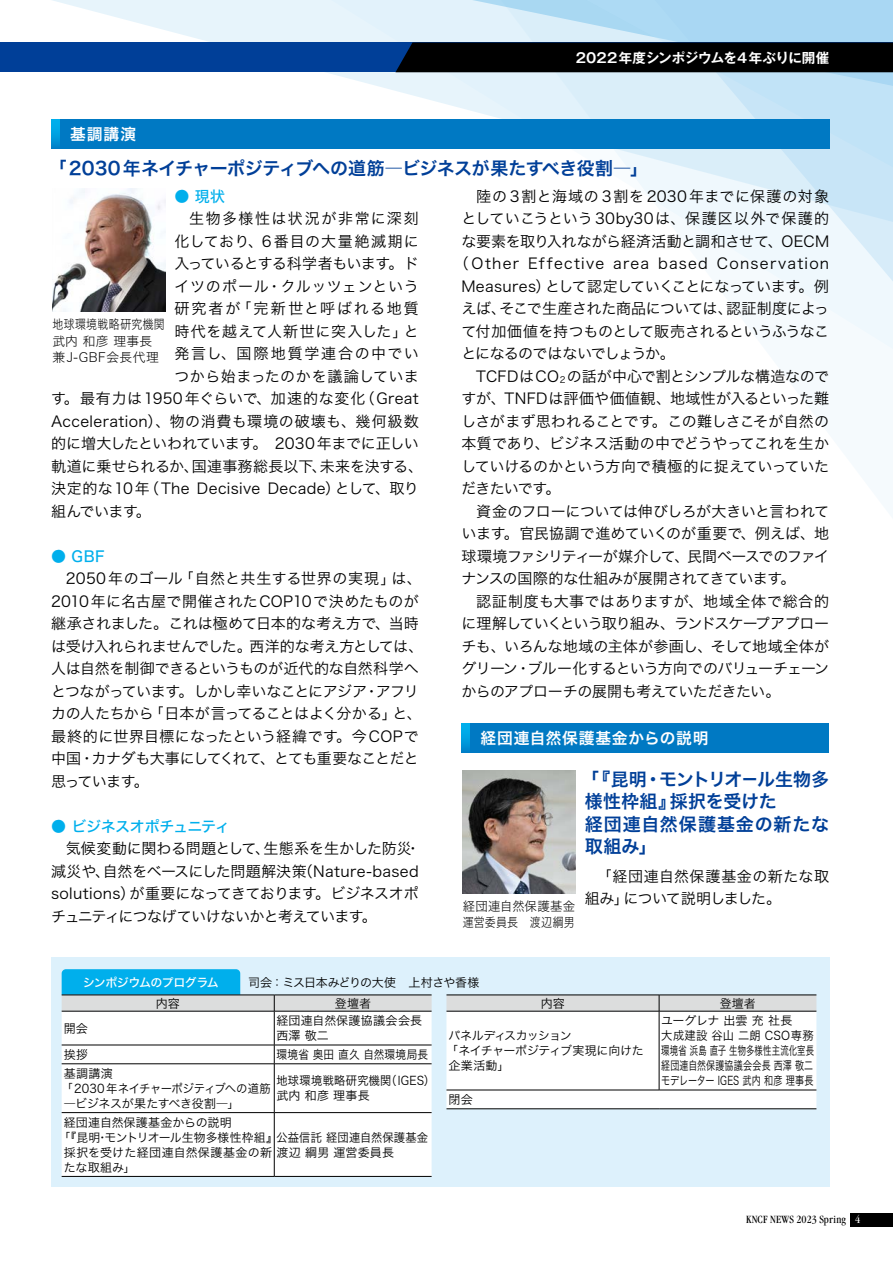
<style>
.page{position:relative;width:893px;height:1263px;background:#fff}
.page>*{position:absolute;margin:0;border:0;box-sizing:border-box;transform-origin:0 0}
.t1{font:18px/22.5px "Hira Kaku Std W6";letter-spacing:.02em;color:#003f98}
.t2{font:18px "Hira Kaku Std W6";letter-spacing:-.025em;color:#003f98}
.t3{font:15.75px "Hira Kaku Std W6";letter-spacing:.05em;color:#fff}
.t4{font:15px/22.5px "Hira Kaku Std W3";letter-spacing:-.005em;color:#000}
.t5{font:15px "Hira Kaku Std W3";letter-spacing:.025em;color:#000}
.t6{font:15px "Hira Kaku Std W3";letter-spacing:-.025em;color:#000}
.t7{font:15px "Hira Kaku Std W3";letter-spacing:.03em;color:#000}
.t8{font:15px "Hira Kaku Std W3";letter-spacing:-.03em;color:#000}
.t9{font:15px "Hira Kaku Std W3";letter-spacing:-.06em;color:#000}
.t10{font:15px "Hira Kaku Std W3";letter-spacing:.085em;color:#000}
.t11{font:15px "Hira Kaku Std W3";letter-spacing:-.08em;color:#000}
.t12{font:15px "Hira Kaku Std W3";letter-spacing:-.055em;color:#000}
.t13{font:15px "Hira Kaku Std W3";letter-spacing:.04em;color:#000}
.t14{font:15px "Hira Kaku Std W3";letter-spacing:.035em;color:#000}
.t15{font:15px "Hira Kaku Std W5";letter-spacing:-.03em;color:#00afec}
.t16{font:15px "Hira Kaku Std W3";letter-spacing:-.035em;color:#000}
.t17{font:15px "Hira Kaku Std W3";letter-spacing:.07em;color:#000}
.t18{font:15px "Hira Kaku Std W3";letter-spacing:.045em;color:#000}
.t19{font:15px "Hira Kaku Std W3";letter-spacing:.05em;color:#000}
.t20{font:15px "Hira Kaku Std W3";letter-spacing:.13em;color:#000}
.t21{font:15px "Hira Kaku Std W3";letter-spacing:.115em;color:#000}
.t22{font:15px "Hira Kaku Std W3";letter-spacing:.095em;color:#000}
.t23{font:700 13.5px "Gothic MB101 Pr 6 De";letter-spacing:-.005em;color:#fff}
.t24{font:12.75px/16.5px "Hira Kaku Std W2";letter-spacing:.03em;color:#000;scale:.85 1}
.t25{font:12.75px/16.5px "Hira Kaku Std W2";letter-spacing:.03em;color:#000}
.t26{font:12px/15px "Hira Kaku Std W3";letter-spacing:.01em;color:#000}
.t27{font:12px/15px "Hira Kaku Std W3";letter-spacing:-.02em;color:#000}
.t28{font:12px/15px "Hira Kaku Std W3";letter-spacing:-.03em;color:#000}
.t29{font:12px/15px "Hira Kaku Std W3";letter-spacing:.01em;color:#000;scale:.93 1}
.t30{font:12px "Hira Kaku Std W3";letter-spacing:-.025em;color:#000}
.t31{font:12px "Hira Kaku Std W3";letter-spacing:.01em;color:#000;scale:.89 1}
.t32{font:12px "Hira Kaku Std W5";letter-spacing:-.045em;color:#fff}
.t33{font:condensed 11.55px "Garamond";letter-spacing:.015em;color:#000}
.s1{font-size:8.7px}
.s2{color:#fff}
</style>
<div class="page">
<svg style="left:0;top:0;width:204px;height:312px"></svg>
<div style="left:204px;top:0;width:101px;height:43px;background:#e7f4fb"></div>
<svg style="left:305px;top:0;width:222px;height:119px;fill:#e7f4fb"></svg>
<svg style="left:527px;top:0;width:366px;height:349px"></svg>
<div style="left:51px;top:957px;width:778px;height:229px;background:#ddf1fc"></div>
<div style="left:51px;top:119px;width:778px;height:30px;background:#0079c3"></div>
<svg style="left:51px;top:119px;width:9px;height:27px"></svg>
<div style="left:461px;top:723px;width:368px;height:30px;background:#0079c3"></div>
<svg style="left:461px;top:723px;width:9px;height:27px"></svg>
<div style="left:850px;top:1213px;width:43px;height:13px;background:#000"></div>
<div style="left:0;top:43px;width:893px;height:29px;background:#003f98"></div>
<div style="left:395px;top:43px;width:498px;height:29px;background:#000"></div>
<img style="left:52px;top:189px;width:113px;height:123px">
<img style="left:463px;top:770px;width:112px;height:123px">
<div style="left:62px;top:1012px;width:370px;height:164px;background:#fff"></div>
<svg style="left:62px;top:969px;width:370px;height:42px"></svg>
<hr style="left:62px;top:1011px;width:212px;height:1px;background:#000">
<hr style="left:274px;top:1011px;width:158px;height:1px;background:#000">
<hr style="left:274px;top:1011px;width:1px;height:34px;background:#000">
<hr style="left:62px;top:1045px;width:212px;height:1px;background:#000">
<hr style="left:274px;top:1045px;width:158px;height:1px;background:#000">
<svg style="left:274px;top:1045px;width:1px;height:18px"></svg>
<hr style="left:62px;top:1063px;width:212px;height:1px;background:#000">
<hr style="left:274px;top:1063px;width:158px;height:1px;background:#000">
<hr style="left:274px;top:1064px;width:1px;height:48px;background:#000">
<hr style="left:62px;top:1112px;width:212px;height:1px;background:#000">
<hr style="left:274px;top:1112px;width:158px;height:1px;background:#000">
<hr style="left:274px;top:1113px;width:1px;height:63px;background:#000">
<hr style="left:62px;top:1176px;width:212px;height:1px;background:#000">
<hr style="left:274px;top:1176px;width:158px;height:1px;background:#000">
<svg style="left:446px;top:995px;width:370px;height:113px;background:#f7f7f7"></svg>
<hr style="left:446px;top:1011px;width:213px;height:1px;background:#000">
<hr style="left:659px;top:1011px;width:157px;height:1px;background:#000">
<hr style="left:659px;top:1011px;width:1px;height:79px;background:#000">
<hr style="left:446px;top:1090px;width:213px;height:1px;background:#000">
<hr style="left:659px;top:1090px;width:157px;height:1px;background:#000">
<hr style="left:446px;top:1108px;width:213px;height:1px;background:#000">
<hr style="left:659px;top:1108px;width:157px;height:1px;background:#000">
<p class="t3" style="left:70px;top:122px;width:67px">基調講演</p>
<p class="t23" style="left:576px;top:47px;width:255px">2022年度シンポジウムを４年ぶりに開催</p>
<p class="t2" style="left:49px;top:155px;width:601px">「 2030年ネイチャーポジティブへの道筋―ビジネスが果たすべき役割―」</p>
<p class="t15" style="left:174px;top:185px;width:52px">● 現状</p>
<p class="t22" style="left:189px;top:207px;width:231px">生物多様性は状況が非常に深刻</p>
<p class="t17" style="left:174px;top:230px;width:246px">化しており、6番目の大量絶滅期に</p>
<p class="t16" style="left:174px;top:252px;width:246px">入っているとする科学者もいます。ド</p>
<p class="t18" style="left:174px;top:275px;width:246px">イツのポール・クルッツェンという</p>
<p class="t20" style="left:174px;top:297px;width:246px">研究者が「完新世と呼ばれる地質</p>
<p class="t19" style="left:174px;top:320px;width:246px">時代を越えて人新世に突入した」と</p>
<p class="t21" style="left:174px;top:342px;width:246px">発言し、国際地質学連合の中でい</p>
<p class="t7" style="left:174px;top:365px;width:246px">つから始まったのかを議論していま</p>
<p class="t5" style="left:51px;top:387px;width:369px">す。最有力は1950年ぐらいで、加速的な変化（Great</p>
<p class="t7" style="left:51px;top:410px;width:369px">Acceleration）、物の消費も環境の破壊も、幾何級数</p>
<p class="t6" style="left:51px;top:432px;width:369px">的に増大したといわれています。 2030年までに正しい</p>
<p class="t4" style="left:51px;top:455px;width:374px">軌道に乗せられるか、国連事務総長以下、未来を決する、</p>
<p class="t5" style="left:51px;top:477px;width:369px">決定的な10年（The Decisive Decade）として、取り</p>
<p class="t4" style="left:51px;top:500px;width:101px">組んでいます。</p>
<p class="t15" style="left:51px;top:545px;width:55px">● GBF</p>
<p class="t4" style="left:51px;top:567px;width:374px;text-indent:15px">2050年のゴール「自然と共生する世界の実現」は、<br>2010年に名古屋で開催されたCOP10で決めたものが継承されました。これは極めて日本的な考え方で、当時は受け入れられませんでした。西洋的な考え方としては、人は自然を制御できるというものが近代的な自然科学へとつながっています。しかし幸いなことにアジア・アフリカの人たちから「日本が言ってることはよく分かる」と、最終的に世界目標になったという経緯です。今COPで中国・カナダも大事にしてくれて、とても重要なことだと思っています。</p>
<p class="t15" style="left:51px;top:815px;width:180px">● ビジネスオポチュニティ</p>
<p class="t4" style="left:51px;top:837px;width:371px;text-align:justify;text-indent:15px">気候変動に関わる問題として、生態系を生かした防災・減災や、自然をベースにした問題解決策（Nature-based solutions）が重要になってきております。ビジネスオポチュニティにつなげていけないかと考えています。</p>
<p class="t24" style="left:52px;top:316px;width:134px">地球環境戦略研究機関武内 和彦 理事長兼J-GBF会長代理</p>
<p class="t13" style="left:476px;top:185px;width:354px">陸の 3割と海域の 3割を 2030年までに保護の対象</p>
<p class="t5" style="left:461px;top:207px;width:369px">としていこうという30by30は、保護区以外で保護的</p>
<p class="t4" style="left:461px;top:230px;width:369px">な要素を取り入れながら経済活動と調和させて、OECM</p>
<p class="t10" style="left:454px;top:252px;width:377px">（Other Effective area based Conservation</p>
<p class="t4" style="left:461px;top:275px;width:369px">Measures）として認定していくことになっています。例</p>
<p class="t4" style="left:461px;top:297px;width:369px">えば、そこで生産された商品については、認証制度によっ</p>
<p class="t4" style="left:461px;top:320px;width:369px">て付加価値を持つものとして販売されるというふうなこ</p>
<p class="t9" style="left:461px;top:342px;width:215px">とになるのではないでしょうか。</p>
<p class="t4" style="left:476px;top:365px;width:354px">TCFDはCO<span class="s1">2</span> の話が中心で割とシンプルな構造なので</p>
<p class="t4" style="left:461px;top:387px;width:369px">すが、TNFDは評価や価値観、地域性が入るといった難</p>
<p class="t4" style="left:461px;top:410px;width:369px">しさがまず思われることです。この難しさこそが自然の</p>
<p class="t4" style="left:461px;top:432px;width:369px">本質であり、ビジネス活動の中でどうやってこれを生か</p>
<p class="t4" style="left:461px;top:455px;width:369px">していけるのかという方向で積極的に捉えていっていた</p>
<p class="t4" style="left:461px;top:477px;width:101px">だきたいです。</p>
<p class="t6" style="left:476px;top:500px;width:354px">資金のフローについては伸びしろが大きいと言われて</p>
<p class="t4" style="left:461px;top:522px;width:369px">います。官民協調で進めていくのが重要で、例えば、地</p>
<p class="t11" style="left:461px;top:545px;width:369px">球環境ファシリティーが媒介して、民間ベースでのファイ</p>
<p class="t8" style="left:461px;top:567px;width:336px">ナンスの国際的な仕組みが展開されてきています。</p>
<p class="t14" style="left:476px;top:590px;width:354px">認証制度も大事ではありますが、地域全体で総合的</p>
<p class="t9" style="left:461px;top:612px;width:369px">に理解していくという取り組み、ランドスケープアプロー</p>
<p class="t4" style="left:461px;top:635px;width:369px">チも、いろんな地域の主体が参画し、そして地域全体が</p>
<p class="t12" style="left:461px;top:657px;width:369px">グリーン・ブルー化するという方向でのバリューチェーン</p>
<p class="t8" style="left:461px;top:680px;width:321px">からのアプローチの展開も考えていただきたい。</p>
<p class="t3" style="left:480px;top:726px;width:229px">経団連自然保護基金からの説明</p>
<p class="t25" style="left:463px;top:897px;width:114px">経団連自然保護基金運営委員長　渡辺綱男</p>
<p class="t1" style="left:581px;top:768px;width:250px">「『昆明・モントリオ－ル生物多様性枠組』採択を受けた<br>経団連自然保護基金の新たな取組み」</p>
<p class="t4" style="left:585px;top:865px;width:246px;text-indent:12px">「経団連自然保護基金の新たな取組み」について説明しました。</p>
<p class="t32" style="left:83px;top:973px;width:138px">シンポジウムのプログラム</p>
<p class="t30" style="left:248px;top:973px;width:233px">司会：ミス日本みどりの大使　上村さや香様</p>
<p class="t26" style="left:156px;top:995px;width:26px">内容</p>
<p class="t26" style="left:335px;top:995px;width:38px">登壇者</p>
<p class="t26" style="left:64px;top:1020px;width:26px">開会</p>
<p class="t26" style="left:276px;top:1013px;width:147px">経団連自然保護協議会会長西澤 敬二</p>
<p class="t26" style="left:64px;top:1047px;width:26px">挨拶</p>
<p class="t31" style="left:276px;top:1045px;width:172px">環境省 奥田 直久 自然環境局長</p>
<p class="t27" style="left:61px;top:1065px;width:211px">基調講演<br>「2030年ネイチャーポジティブへの道筋―ビジネスが果たすべき役割―」</p>
<p class="t29" style="left:276px;top:1073px;width:172px">地球環境戦略研究機関（IGES）武内 和彦 理事長</p>
<p class="t26" style="left:64px;top:1114px;width:169px">経団連自然保護基金からの説明</p>
<p class="t26" style="left:58px;top:1129px;width:371px">「『昆明・モントリオール生物多様性枠組』公益信託 経団連自然保護基金</p>
<p class="t26" style="left:64px;top:1144px;width:332px">採択を受けた経団連自然保護基金の新渡辺 綱男 運営委員長</p>
<p class="t26" style="left:64px;top:1159px;width:73px">たな取組み」</p>
<p class="t26" style="left:541px;top:995px;width:26px">内容</p>
<p class="t26" style="left:720px;top:995px;width:38px">登壇者</p>
<p class="t28" style="left:446px;top:1028px;width:199px">パネルディスカッション<br>「ネイチャーポジティブ実現に向けた企業活動」</p>
<p class="t26" style="left:661px;top:1013px;width:154px">ユーグレナ 出雲 充 社長<br>大成建設 谷山 二朗 CSO専務環境省 浜島 直子 生物多様性主流化室長経団連自然保護協議会会長 西澤 敬二モデレーター IGES 武内 和彦 理事長</p>
<p class="t26" style="left:449px;top:1092px;width:26px">閉会</p>
<p class="t33" style="left:746px;top:1213px;width:116px">KNCF NEWS 2023 Spring <span class="s2">4</span></p>
</div>
